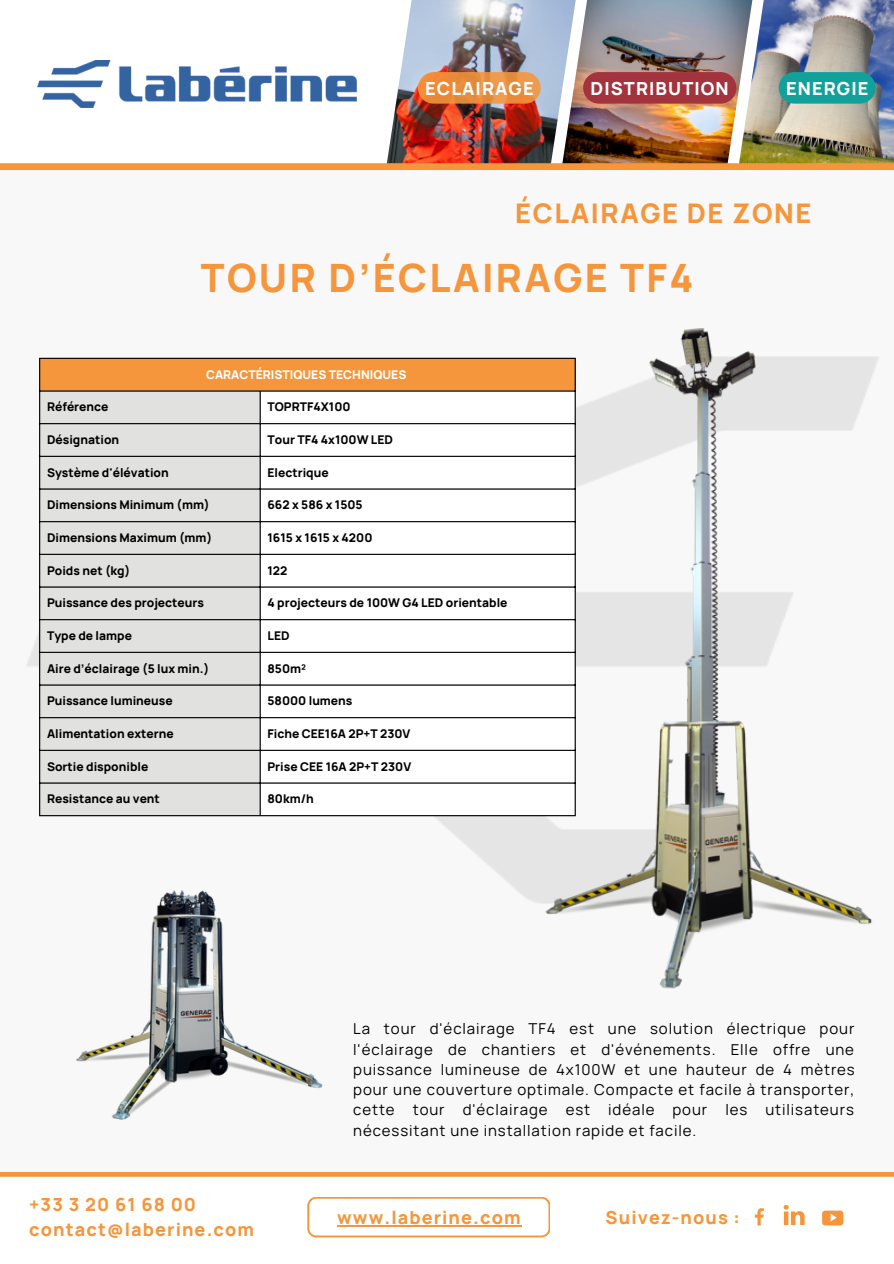
<style>
.page{position:relative;width:894px;height:1264px;background:#fff}
.page>*{position:absolute;margin:0;border:0;box-sizing:border-box;transform-origin:0 0}
.t1{font:800 39px "Manrope";letter-spacing:.06em;color:#f5963c}
.t2{font:800 27px "Manrope";letter-spacing:.06em;color:#f5963c}
.t3{font:800 18px/24.8px "Manrope";letter-spacing:.06em;color:#f5963c}
.t4{font:800 18px "Manrope";letter-spacing:.06em;color:#fff}
.t5{font:15px/20.2px "Manrope";letter-spacing:.06em;color:#000;text-align:justify}
.t6{font:800 12px "Manrope";color:#000}
.t7{font:800 12px "Manrope";color:#fff}
</style>
<div class="page">
<hr style="left:0;top:1172px;width:893px;height:4px;background:#f5963c">
<img style="left:582px;top:0;width:147px;height:163px">
<img style="left:387px;top:0;width:195px;height:163px">
<img style="left:729px;top:0;width:164px;height:163px">
<svg style="left:307px;top:1197px;width:243px;height:40px"></svg>
<hr style="left:337px;top:1224px;width:184px;height:2px;background:#f5963c">
<svg style="left:754px;top:1205px;width:90px;height:21px"></svg>
<div style="left:0;top:170px;width:893px;height:1001px;background:#f8f8f8"></div>
<div style="left:0;top:163px;width:893px;height:7px;background:#f5963c"></div>
<img style="left:37px;top:61px;width:319px;height:47px">
<div style="left:39px;top:358px;width:536px;height:33px;background:#f5963c"></div>
<div style="left:40px;top:391px;width:219px;height:424px;background:#e1e1df"></div>
<svg style="left:261px;top:391px;width:273px;height:424px"></svg>
<hr style="left:39px;top:359px;width:1px;height:456px;background:#000">
<hr style="left:259px;top:391px;width:2px;height:424px;background:#000">
<hr style="left:39px;top:358px;width:536px;height:1px;background:#000">
<hr style="left:39px;top:390px;width:536px;height:1px;background:#000">
<hr style="left:39px;top:423px;width:536px;height:1px;background:#000">
<hr style="left:39px;top:456px;width:536px;height:1px;background:#000">
<hr style="left:39px;top:488px;width:536px;height:1px;background:#000">
<hr style="left:39px;top:521px;width:536px;height:1px;background:#000">
<hr style="left:39px;top:554px;width:536px;height:1px;background:#000">
<hr style="left:39px;top:586px;width:536px;height:1px;background:#000">
<hr style="left:39px;top:619px;width:536px;height:1px;background:#000">
<hr style="left:39px;top:651px;width:536px;height:2px;background:#000">
<hr style="left:39px;top:684px;width:536px;height:1px;background:#000">
<hr style="left:39px;top:717px;width:536px;height:1px;background:#000">
<hr style="left:39px;top:749px;width:536px;height:2px;background:#000">
<hr style="left:39px;top:782px;width:536px;height:1px;background:#000">
<hr style="left:39px;top:815px;width:536px;height:1px;background:#000">
<img style="left:534px;top:328px;width:346px;height:661px">
<img style="left:76px;top:890px;width:247px;height:230px">
<div style="left:418px;top:72px;width:122px;height:32px;background:#f5963c;border-radius:16px;opacity:.89"></div>
<div style="left:778px;top:72px;width:97px;height:32px;background:#12a19a;border-radius:16px"></div>
<div style="left:583px;top:72px;width:153px;height:32px;background:#a3333d;border-radius:16px"></div>
<h3 class="t4" style="left:425px;top:75px;width:110px">ECLAIRAGE</h3>
<h3 class="t4" style="left:590px;top:75px;width:140px">DISTRIBUTION</h3>
<h3 class="t4" style="left:785px;top:75px;width:84px">ENERGIE</h3>
<h2 class="t2" style="left:515px;top:194px;width:297px">ÉCLAIRAGE DE ZONE</h2>
<h1 class="t1" style="left:201px;top:250px;width:494px">TOUR D’ÉCLAIRAGE TF4</h1>
<p class="t7" style="left:206px;top:366px;width:202px">CARACTÉRISTIQUES TECHNIQUES</p>
<p class="t6" style="left:47px;top:398px;width:63px">Référence</p>
<p class="t6" style="left:267px;top:398px;width:85px">TOPRTF4X100</p>
<p class="t6" style="left:47px;top:431px;width:74px">Désignation</p>
<p class="t6" style="left:267px;top:431px;width:127px">Tour TF4 4x100W LED</p>
<p class="t6" style="left:47px;top:464px;width:123px">Système d'élévation</p>
<p class="t6" style="left:267px;top:464px;width:63px">Electrique</p>
<p class="t6" style="left:47px;top:496px;width:164px">Dimensions Minimum (mm)</p>
<p class="t6" style="left:267px;top:496px;width:97px">662 x 586 x 1505</p>
<p class="t6" style="left:47px;top:529px;width:167px">Dimensions Maximum (mm)</p>
<p class="t6" style="left:267px;top:529px;width:106px">1615 x 1615 x 4200</p>
<p class="t6" style="left:47px;top:562px;width:85px">Poids net (kg)</p>
<p class="t6" style="left:267px;top:562px;width:21px">122</p>
<p class="t6" style="left:47px;top:594px;width:158px">Puissance des projecteurs</p>
<p class="t6" style="left:267px;top:594px;width:241px">4 projecteurs de 100W G4 LED orientable</p>
<p class="t6" style="left:47px;top:627px;width:86px">Type de lampe</p>
<p class="t6" style="left:267px;top:627px;width:24px">LED</p>
<p class="t6" style="left:47px;top:660px;width:164px">Aire d’éclairage (5 lux min.)</p>
<p class="t6" style="left:267px;top:660px;width:40px">850m²</p>
<p class="t6" style="left:47px;top:692px;width:127px">Puissance lumineuse</p>
<p class="t6" style="left:267px;top:692px;width:86px">58000 lumens</p>
<p class="t6" style="left:47px;top:725px;width:128px">Alimentation externe</p>
<p class="t6" style="left:267px;top:725px;width:144px">Fiche CEE16A 2P+T 230V</p>
<p class="t6" style="left:47px;top:758px;width:103px">Sortie disponible</p>
<p class="t6" style="left:267px;top:758px;width:145px">Prise CEE 16A 2P+T 230V</p>
<p class="t6" style="left:47px;top:790px;width:114px">Resistance au vent</p>
<p class="t6" style="left:267px;top:790px;width:48px">80km/h</p>
<h3 class="t3" style="left:29px;top:1192px;width:226px">+33 3 20 61 68 00 contact@laberine.com</h3>
<p class="t5" style="left:353px;top:1018px;width:503px">La tour d'éclairage TF4 est une solution électrique pour l'éclairage de chantiers et d'événements. Elle offre une puissance lumineuse de 4x100W et une hauteur de 4 mètres pour une couverture optimale. Compacte et facile à transporter, cette tour d'éclairage est idéale pour les utilisateurs nécessitant une installation rapide et facile.</p>
<h3 class="t3" style="left:337px;top:1204px;width:185px">www.laberine.com</h3>
<h3 class="t3" style="left:605px;top:1204px;width:136px">Suivez-nous :</h3>
</div>
